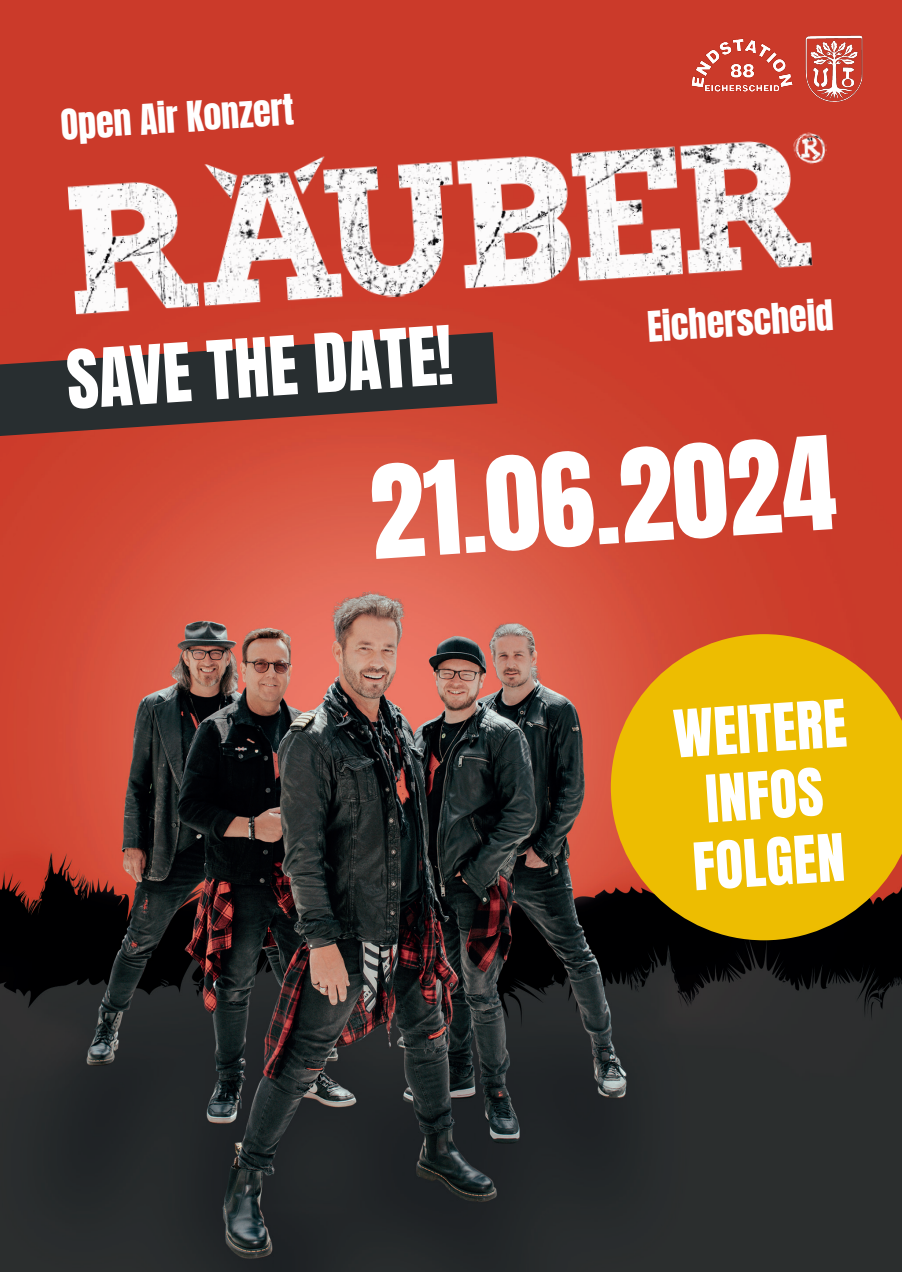
<style>
.page{position:relative;width:902px;height:1272px;background:#fff}
.page>*{position:absolute;margin:0;border:0;box-sizing:border-box;transform-origin:0 0}
.t1{font:109.73px "Anton";color:#fff}
.t2{font:69px "Anton";color:#fff}
.t3{font:55.72px/66.8px "Anton";color:#fff;text-align:center}
.t4{font:35.85px "Anton";color:#fff}
</style>
<div class="page">
<img style="left:0;top:0;width:901px;height:1271px">
<img style="left:801px;top:22px;width:66px;height:95px">
<img style="left:686px;top:15px;width:115px;height:108px">
<svg style="left:0;top:332px;width:497px;height:104px;fill:#282e30"></svg>
<svg style="left:610px;top:634px;width:291px;height:306px;fill:#edbd01"></svg>
<img style="left:67px;top:123px;width:768px;height:195px">
<p class="t4" style="left:59px;top:107px;width:235px;rotate:-4deg">Open Air Konzert</p>
<p class="t2" style="left:64px;top:346px;width:388px;rotate:-4deg">SAVE THE DATE!</p>
<p class="t4" style="left:646px;top:309px;width:188px;rotate:-4deg">Eicherscheid</p>
<p class="t1" style="left:366px;top:458px;width:468px;rotate:-4deg">21.06.2024</p>
<p class="t3" style="left:671px;top:705px;width:174px;rotate:-4deg">WEITERE<br>INFOS</p>
<p class="t3" style="left:690px;top:838px;width:153px;rotate:-4deg">FOLGEN</p>
</div>
